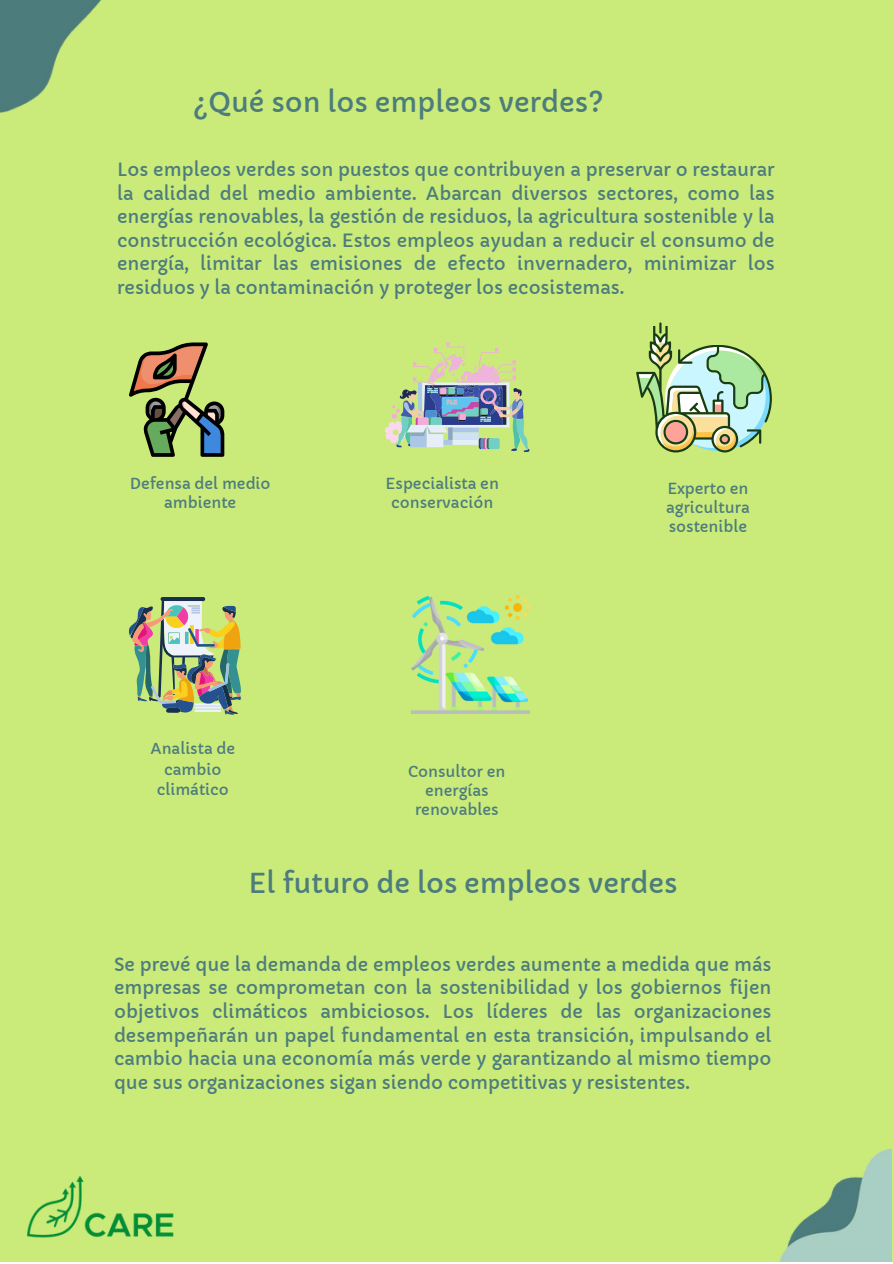
<style>
.page{position:relative;width:893px;height:1264px;background:#fff}
.page>*{position:absolute;margin:0;border:0;box-sizing:border-box;transform-origin:0 0}
.t1{font:27px "Capriola";color:#4d7c7d}
.t2{font:18px/23.5px "Capriola";color:#4d7c7d;text-align:justify}
.t3{font:15px/19px "Capriola";color:#4d7c7d;text-align:center}
</style>
<div class="page">
<div style="left:0;top:0;width:892px;height:1261px;background:#caeb7a"></div>
<img style="left:26px;top:1175px;width:148px;height:63px">
<img style="left:0;top:0;width:101px;height:113px">
<img style="left:779px;top:1148px;width:112px;height:113px">
<svg style="left:129px;top:342px;width:95px;height:115px"></svg>
<svg style="left:129px;top:597px;width:112px;height:117px"></svg>
<svg style="left:384px;top:342px;width:145px;height:110px"></svg>
<svg style="left:636px;top:322px;width:135px;height:130px"></svg>
<img style="left:411px;top:596px;width:118px;height:118px">
<p class="t1" style="left:193px;top:86px;width:412px">¿Qué son los empleos verdes?</p>
<p class="t2" style="left:117px;top:158px;width:659px">Los empleos verdes son puestos que contribuyen a preservar o restaurar la calidad del medio ambiente. Abarcan diversos sectores, como las energías renovables, la gestión de residuos, la agricultura sostenible y la construcción ecológica. Estos empleos ayudan a reducir el consumo de energía, limitar las emisiones de efecto invernadero, minimizar los residuos y la contaminación y proteger los ecosistemas.</p>
<p class="t3" style="left:130px;top:474px;width:142px">Defensa del medio ambiente</p>
<p class="t3" style="left:150px;top:739px;width:86px;line-height:20.2px">Analista de cambio climático</p>
<p class="t3" style="left:385px;top:474px;width:115px">Especialista en conservación</p>
<p class="t3" style="left:408px;top:762px;width:99px">Consultor en energías renovables</p>
<p class="t3" style="left:666px;top:479px;width:85px;text-align:justify">Experto en agricultura sostenible</p>
<p class="t1" style="left:249px;top:866px;width:430px">El futuro de los empleos verdes</p>
<p class="t2" style="left:114px;top:952px;width:659px">Se prevé que la demanda de empleos verdes aumente a medida que más empresas se comprometan con la sostenibilidad y los gobiernos fijen objetivos climáticos ambiciosos. Los líderes de las organizaciones desempeñarán un papel fundamental en esta transición, impulsando el cambio hacia una economía más verde y garantizando al mismo tiempo que sus organizaciones sigan siendo competitivas y resistentes.</p>
</div>
